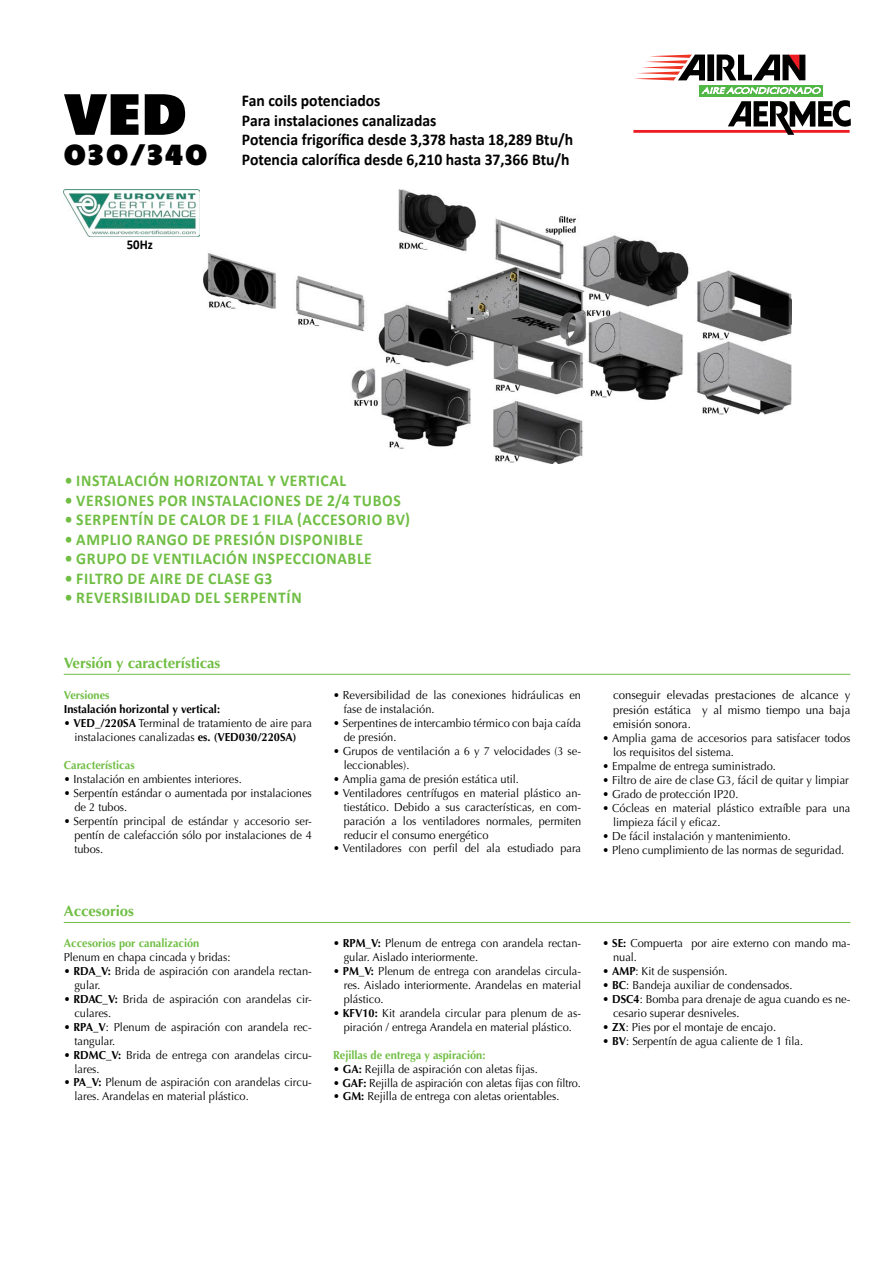
<style>
.page{position:relative;width:893px;height:1263px;background:#fff}
.page>*{position:absolute;margin:0;border:0;box-sizing:border-box;transform-origin:0 0}
.t1{font:900 condensed 57px "Flyer LT Std";color:#000;scale:1.7 1}
.Titulo_2{font:900 condensed 28.5px "Flyer LT Std";letter-spacing:.05em;color:#000;scale:1.56 1}
.t2{font:700 16.5px "Calibri";letter-spacing:.04em;color:#70be44;scale:.95 1}
.t3{font:700 16.5px "Calibri";color:#000;scale:.95 1}
.t4{font:700 15px "Optima";letter-spacing:-.005em;color:#70be44}
.t5{font:700 13.5px "Calibri";color:#000;scale:.95 1}
.t6{font:12px/14.4px "Optima LT Std";color:#000;text-align:justify;scale:.95 1}
.Texto{font:11.7px/14px "Optima LT Std";color:#000;scale:.95 1}
.Texto-2{font:700 11.7px "Optima";color:#70be44;scale:.95 1}
.Texto-3{font:11.7px "Optima LT Std";color:#000;scale:.94 1}
.Texto-4{font:700 11.7px "Optima";color:#000;scale:.95 1}
.s1{font-family:"Optima";font-weight:700}
</style>
<div class="page">
<img style="left:204px;top:190px;width:587px;height:273px">
<hr style="left:64px;top:674px;width:786px;height:1px;background:#70be44">
<hr style="left:64px;top:922px;width:786px;height:1px;background:#70be44">
<img style="left:63px;top:190px;width:136px;height:46px">
<hr style="left:633px;top:130px;width:217px;height:3px;background:#ec1b24">
<div style="left:708px;top:55px;width:6px;height:25px;background:#000"></div>
<svg style="left:717px;top:54px;width:89px;height:27px"></svg>
<div style="left:699px;top:85px;width:124px;height:11px;background:#51b747"></div>
<svg style="left:701px;top:87px;width:150px;height:48px"></svg>
<svg style="left:634px;top:55px;width:71px;height:25px"></svg>
<p class="t1" style="left:64px;top:81px;width:74px">VED</p>
<p class="Titulo_2" style="left:64px;top:138px;width:93px">030/340</p>
<p class="t5" style="left:127px;top:236px;width:29px">50Hz</p>
<p class="t3" style="left:242px;top:90px;width:147px">Fan coils potenciados</p>
<p class="t3" style="left:242px;top:110px;width:206px">Para instalaciones canalizadas</p>
<p class="t3" style="left:242px;top:129px;width:350px">Potencia frigorífica desde 3,378 hasta 18,289 Btu/h</p>
<p class="t3" style="left:242px;top:149px;width:346px">Potencia calorífica desde 6,210 hasta 37,366 Btu/h</p>
<p class="t2" style="left:65px;top:470px;width:298px">• INSTALACIÓN HORIZONTAL Y VERTICAL</p>
<p class="t2" style="left:65px;top:489px;width:355px">• VERSIONES POR INSTALACIONES DE 2/4 TUBOS</p>
<p class="t2" style="left:65px;top:509px;width:365px">• SERPENTÍN DE CALOR DE 1 FILA (ACCESORIO BV)</p>
<p class="t2" style="left:65px;top:528px;width:315px">• AMPLIO RANGO DE PRESIÓN DISPONIBLE</p>
<p class="t2" style="left:65px;top:548px;width:325px">• GRUPO DE VENTILACIÓN INSPECCIONABLE</p>
<p class="t2" style="left:65px;top:567px;width:220px">• FILTRO DE AIRE DE CLASE G3</p>
<p class="t2" style="left:65px;top:587px;width:251px">• REVERSIBILIDAD DEL SERPENTÍN</p>
<p class="t4" style="left:64px;top:654px;width:158px">Versión y características</p>
<p class="Texto-2" style="left:64px;top:688px;width:50px">Versiones</p>
<p class="Texto-4" style="left:64px;top:702px;width:166px">Instalación horizontal y vertical:</p>
<p class="Texto" style="left:64px;top:716px;width:263px;line-height:14.4px;text-align:center"><span class="s1">• VED_/220SA</span> Terminal de tratamiento de aire para instalaciones canalizadas <span class="s1">es. (VED030/220SA)</span></p>
<p class="Texto-2" style="left:64px;top:758px;width:76px">Características</p>
<p class="Texto" style="left:64px;top:772px;width:189px">• Instalación en ambientes interiores.</p>
<p class="Texto" style="left:74px;top:786px;width:251px;text-indent:-11px">• Serpentín estándar o aumentada por instalaciones de 2 tubos.</p>
<p class="Texto" style="left:74px;top:814px;width:251px;text-align:justify;text-indent:-11px">• Serpentín principal de estándar y accesorio ser&shy;pentín de calefacción sólo por instalaciones de 4 tubos.</p>
<p class="t4" style="left:64px;top:902px;width:72px">Accesorios</p>
<p class="Texto-2" style="left:64px;top:936px;width:144px">Accesorios por canalización</p>
<p class="Texto" style="left:64px;top:950px;width:177px">Plenum en chapa cincada y bridas:</p>
<p class="Texto" style="left:74px;top:964px;width:251px;text-indent:-11px"><span class="s1">• RDA_V:</span> Brida de aspiración con arandela rectan&shy;gular.</p>
<p class="Texto" style="left:74px;top:992px;width:251px;text-indent:-11px"><span class="s1">• RDAC_V:</span> Brida de aspiración con arandelas cir&shy;culares.</p>
<p class="Texto" style="left:74px;top:1020px;width:251px;text-indent:-11px"><span class="s1">• RPA_V</span>: Plenum de aspiración con arandela rec&shy;tangular.</p>
<p class="Texto" style="left:74px;top:1048px;width:251px;text-indent:-11px"><span class="s1">• RDMC_V:</span> Brida de entrega con arandelas circu&shy;lares.</p>
<p class="Texto" style="left:74px;top:1076px;width:251px;text-indent:-11px"><span class="s1">• PA_V:</span> Plenum de aspiración con arandelas circu&shy;lares. Arandelas en material plástico.</p>
<p class="Texto" style="left:344px;top:688px;width:251px;text-indent:-11px">• Reversibilidad de las conexiones hidráulicas en fase de instalación.</p>
<p class="Texto" style="left:344px;top:716px;width:251px;text-indent:-11px">• Serpentines de intercambio térmico con baja caída de presión.</p>
<p class="Texto" style="left:344px;top:744px;width:251px;text-indent:-11px">• Grupos de ventilación a 6 y 7 velocidades (3 se&shy;leccionables).</p>
<p class="Texto" style="left:333px;top:772px;width:197px">• Amplia gama de presión estática util.</p>
<p class="Texto" style="left:344px;top:786px;width:251px;text-align:justify;text-indent:-11px">• Ventiladores centrífugos en material plástico an&shy;tiestático. Debido a sus características, en com&shy;paración a los ventiladores normales, permiten reducir el consumo energético</p>
<p class="Texto" style="left:333px;top:842px;width:263px">• Ventiladores con perfil del ala estudiado para</p>
<p class="Texto" style="left:344px;top:936px;width:251px;text-indent:-11px"><span class="s1">• RPM_V:</span> Plenum de entrega con arandela rectan&shy;gular. Aislado interiormente.</p>
<p class="Texto" style="left:344px;top:964px;width:251px;text-align:justify;text-indent:-11px"><span class="s1">• PM_V:</span> Plenum de entrega con arandelas circula&shy;res. Aislado interiormente. Arandelas en material plástico.</p>
<p class="Texto" style="left:333px;top:1006px;width:263px;text-align:center"><span class="s1">• KFV10:</span> Kit arandela circular para plenum de as&shy;piración / entrega Arandela en material plástico.</p>
<p class="Texto-2" style="left:333px;top:1048px;width:162px">Rejillas de entrega y aspiración:</p>
<p class="Texto" style="left:333px;top:1062px;width:217px"><span class="s1">• GA:</span> Rejilla de aspiración con aletas fijas.</p>
<p class="Texto-3" style="left:333px;top:1076px;width:265px"><span class="s1">• GAF:</span> Rejilla de aspiración con aletas fijas con filtro.</p>
<p class="Texto" style="left:333px;top:1090px;width:240px"><span class="s1">• GM:</span> Rejilla de entrega con aletas orientables.</p>
<p class="t6" style="left:613px;top:688px;width:251px">conseguir elevadas prestaciones de alcance y presión estática y al mismo tiempo una baja emisión sonora.</p>
<p class="Texto" style="left:613px;top:731px;width:251px;text-indent:-11px">• Amplia gama de accesorios para satisfacer todos los requisitos del sistema.</p>
<p class="Texto" style="left:602px;top:759px;width:184px">• Empalme de entrega suministrado.</p>
<p class="Texto" style="left:602px;top:773px;width:261px">• Filtro de aire de clase G3, fácil de quitar y limpiar</p>
<p class="Texto" style="left:602px;top:787px;width:145px">• Grado de protección IP20.</p>
<p class="Texto" style="left:613px;top:801px;width:251px;text-indent:-11px">• Cócleas en material plástico extraíble para una limpieza fácil y eficaz.</p>
<p class="Texto" style="left:602px;top:829px;width:200px">• De fácil instalación y mantenimiento.</p>
<p class="Texto" style="left:602px;top:843px;width:256px">• Pleno cumplimiento de las normas de seguridad.</p>
<p class="Texto" style="left:613px;top:936px;width:251px;text-indent:-11px"><span class="s1">• SE:</span> Compuerta por aire externo con mando ma&shy;nual.</p>
<p class="Texto" style="left:602px;top:964px;width:133px"><span class="s1">• AMP</span>: Kit de suspensión.</p>
<p class="Texto" style="left:602px;top:978px;width:202px"><span class="s1">• BC</span>: Bandeja auxiliar de condensados.</p>
<p class="Texto" style="left:613px;top:992px;width:251px;text-indent:-11px"><span class="s1">• DSC4</span>: Bomba para drenaje de agua cuando es ne&shy;cesario superar desniveles.</p>
<p class="Texto" style="left:602px;top:1020px;width:184px"><span class="s1">• ZX</span>: Pies por el montaje de encajo.</p>
<p class="Texto" style="left:602px;top:1034px;width:213px"><span class="s1">• BV</span>: Serpentín de agua caliente de 1 fila.</p>
</div>
